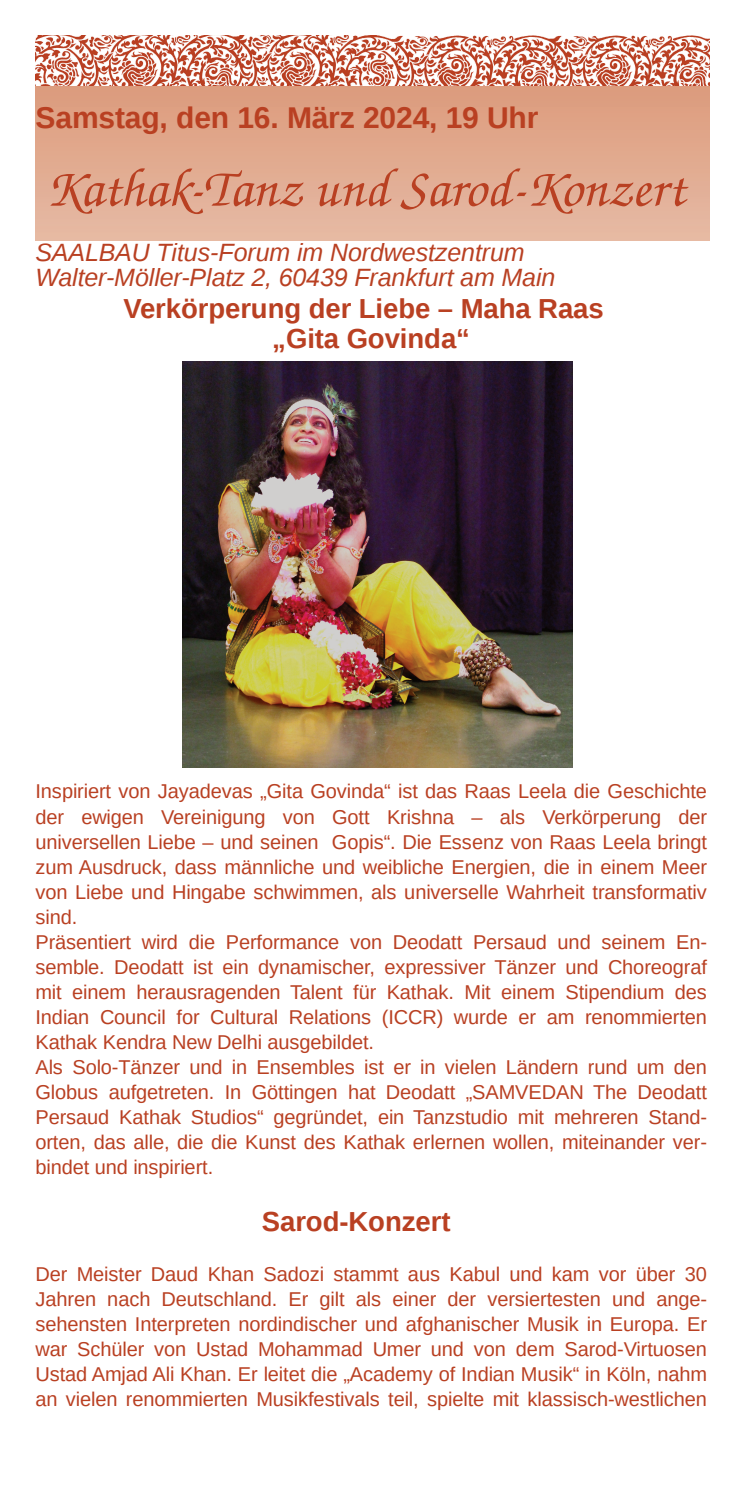
<style>
.page{position:relative;width:745px;height:1489px;background:#fff}
.page>*{position:absolute;margin:0;border:0;box-sizing:border-box;transform-origin:0 0}
.t1{font:italic 500 55px "URW Chancery L";color:#b94022}
.t2{font:700 30px "Liberation Sans";letter-spacing:-.005em;color:#b94022}
.t3{font:700 27.5px/30px "Liberation Sans";color:#b94022;text-align:center}
.t4{font:italic 25px/25px "Liberation Sans";letter-spacing:-.005em;color:#b94022}
.t5{font:20px/25px "Liberation Sans";letter-spacing:-.005em;color:#b94022}
</style>
<div class="page">
<svg style="left:35px;top:55px;width:674px;height:185px;background:#e1aa90"></svg>
<img style="left:36px;top:35px;width:672px;height:50px">
<img style="left:182px;top:361px;width:390px;height:406px">
<h2 class="t2" style="left:35px;top:101px;width:504px">Samstag, den 16. März 2024, 19 Uhr</h2>
<h1 class="t1" style="left:45px;top:168px;width:640px">Kathak-Tanz und Sarod-Konzert</h1>
<p class="t4" style="left:35px;top:239px;width:521px">SAALBAU Titus-Forum im Nordwestzentrum<br>Walter-Möller-Platz 2, 60439 Frankfurt am Main</p>
<h3 class="t3" style="left:123px;top:294px;width:481px">Verkörperung der Liebe – Maha Raas „Gita Govinda“</h3>
<p class="t5" style="left:35px;top:779px;width:672px">Inspiriert von Jayadevas „Gita Govinda“ ist das Raas Leela die Geschichte der ewigen Vereinigung von Gott Krishna – als Verkörperung der universellen Liebe – und seinen Gopis“. Die Essenz von Raas Leela bringt zum Ausdruck, dass männliche und weibliche Energien, die in einem Meer von Liebe und Hingabe schwimmen, als universelle Wahrheit transformativ sind.<br>Präsentiert wird die Performance von Deodatt Persaud und seinem En&shy;semble. Deodatt ist ein dynamischer, expressiver Tänzer und Choreograf mit einem herausragenden Talent für Kathak. Mit einem Stipendium des Indian Council for Cultural Relations (ICCR) wurde er am renommierten Kathak Kendra New Delhi ausgebildet.<br>Als Solo-Tänzer und in Ensembles ist er in vielen Ländern rund um den Globus aufgetreten. In Göttingen hat Deodatt „SAMVEDAN The Deodatt Persaud Kathak Studios“ gegründet, ein Tanzstudio mit mehreren Stand&shy;orten, das alle, die die Kunst des Kathak erlernen wollen, miteinander ver&shy;bindet und inspiriert.</p>
<h3 class="t3" style="left:262px;top:1206px;width:190px">Sarod-Konzert</h3>
<p class="t5" style="left:35px;top:1261px;width:672px;text-align:justify">Der Meister Daud Khan Sadozi stammt aus Kabul und kam vor über 30<br>Jahren nach Deutschland. Er gilt als einer der versiertesten und ange&shy;sehensten Interpreten nordindischer und afghanischer Musik in Europa. Er war Schüler von Ustad Mohammad Umer und von dem Sarod-Virtuosen Ustad Amjad Ali Khan. Er leitet die „Academy of Indian Musik“ in Köln, nahm an vielen renommierten Musikfestivals teil, spielte mit klassisch-westlichen</p>
</div>
